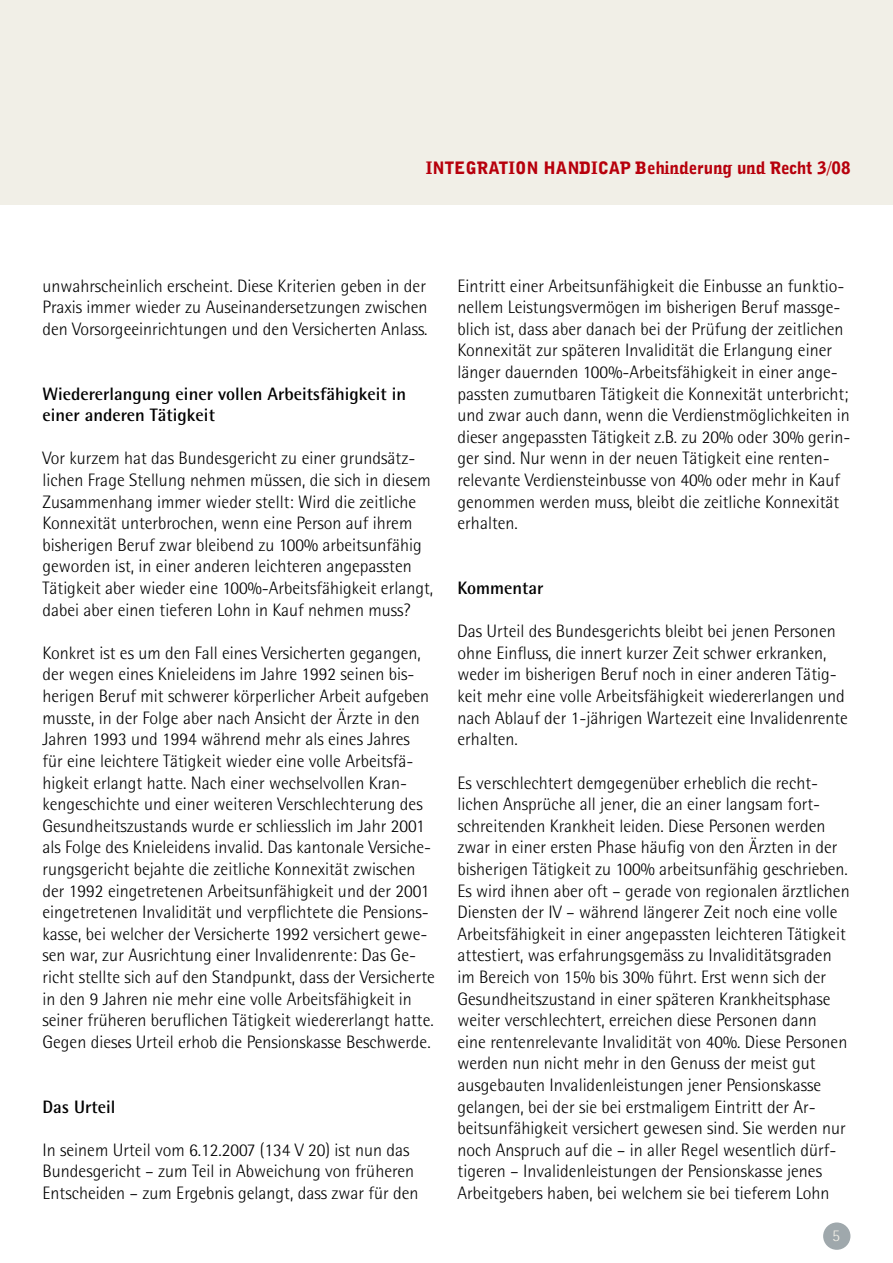
<style>
.page{position:relative;width:893px;height:1263px;background:#fff}
.page>*{position:absolute;margin:0;border:0;box-sizing:border-box;transform-origin:0 0}
.t1{font:300 18px/21.6px "Agfa Rotis Semisans";color:#000}
.t2{font:700 18px/21.6px "Agfa Rotis Semisans";color:#000}
.t3{font:900 17.1px "Avid Gothic";color:#b7000c}
</style>
<div class="page">
<div style="left:0;top:0;width:893px;height:205px;background:#f1efe7"></div>
<div style="left:823px;top:1222px;width:27px;height:28px;background:#9fa8ac;border-radius:50%"></div>
<p class="t3" style="left:426px;top:156px;width:426px">INTEGRATION HANDICAP Behinderung und Recht 3/08</p>
<p class="t1" style="left:43px;top:275px;width:386px;text-align:justify">unwahrscheinlich erscheint. Diese Kriterien geben in der Praxis immer wieder zu Auseinandersetzungen zwischen den Vorsorgeeinrichtungen und den Versicherten Anlass.</p>
<p class="t2" style="left:43px;top:382px;width:365px">Wiedererlangung einer vollen Arbeitsfähigkeit in einer anderen Tätigkeit</p>
<p class="t1" style="left:43px;top:448px;width:392px">Vor kurzem hat das Bundesgericht zu einer grundsätz&shy;lichen Frage Stellung nehmen müssen, die sich in diesem Zusammenhang immer wieder stellt: Wird die zeitliche Konnexität unterbrochen, wenn eine Person auf ihrem bisherigen Beruf zwar bleibend zu 1 00% arbeitsunfähig geworden ist, in einer anderen leichteren angepassten Tätigkeit aber wieder eine 1 00%-Arbeitsfähigkeit erlangt, dabei aber einen tieferen Lohn in Kauf nehmen muss?</p>
<p class="t1" style="left:43px;top:642px;width:394px">Konkret ist es um den Fall eines Versicherten gegangen, der wegen eines Knieleidens im Jahre 1 992 seinen bis&shy;herigen Beruf mit schwerer körperlicher Arbeit aufgeben musste, in der Folge aber nach Ansicht der Ärzte in den Jahren 1 993 und 1 994 während mehr als eines Jahres<br>für eine leichtere Tätigkeit wieder eine volle Arbeitsfä&shy;higkeit erlangt hatte. Nach einer wechselvollen Kran&shy;kengeschichte und einer weiteren Verschlechterung des Gesundheitszustands wurde er schliesslich im Jahr 2001 als Folge des Knieleidens invalid. Das kantonale Versiche&shy;rungsgericht bejahte die zeitliche Konnexität zwischen der 1 992 eingetretenen Arbeitsunfähigkeit und der 2001 eingetretenen Invalidität und verpflichtete die Pensions&shy;kasse, bei welcher der Versicherte 1 992 versichert gewe&shy;sen war, zur Ausrichtung einer Invalidenrente: Das Ge&shy;richt stellte sich auf den Standpunkt, dass der Versicherte in den 9 Jahren nie mehr eine volle Arbeitsfähigkeit in seiner früheren beruflichen Tätigkeit wiedererlangt hatte.<br>Gegen dieses Urteil erhob die Pensionskasse Beschwerde.</p>
<p class="t2" style="left:43px;top:1095px;width:75px">Das Urteil</p>
<p class="t1" style="left:43px;top:1139px;width:378px">In seinem Urteil vom 6.1 2.2007 (1 34 V 20) ist nun das<br>Bundesgericht – zum Teil in Abweichung von früheren<br>Entscheiden – zum Ergebnis gelangt, dass zwar für den</p>
<p class="t1" style="left:458px;top:275px;width:394px">Eintritt einer Arbeitsunfähigkeit die Einbusse an funktio&shy;nellem Leistungsvermögen im bisherigen Beruf massge&shy;blich ist, dass aber danach bei der Prüfung der zeitlichen Konnexität zur späteren Invalidität die Erlangung einer länger dauernden 1 00%-Arbeitsfähigkeit in einer ange&shy;passten zumutbaren Tätigkeit die Konnexität unterbricht; und zwar auch dann, wenn die Verdienstmöglichkeiten in dieser angepassten Tätigkeit z.B. zu 20% oder 30% gerin&shy;ger sind. Nur wenn in der neuen Tätigkeit eine renten&shy;relevante Verdiensteinbusse von 40% oder mehr in Kauf genommen werden muss, bleibt die zeitliche Konnexität erhalten.</p>
<p class="t2" style="left:458px;top:577px;width:88px">Kommentar</p>
<p class="t1" style="left:458px;top:620px;width:392px">Das Urteil des Bundesgerichts bleibt bei jenen Personen ohne Einfluss, die innert kurzer Zeit schwer erkranken, weder im bisherigen Beruf noch in einer anderen Tätig&shy;keit mehr eine volle Arbeitsfähigkeit wiedererlangen und nach Ablauf der 1 -jährigen Wartezeit eine Invalidenrente erhalten.</p>
<p class="t1" style="left:458px;top:772px;width:394px">Es verschlechtert demgegenüber erheblich die recht&shy;lichen Ansprüche all jener, die an einer langsam fort&shy;schreitenden Krankheit leiden. Diese Personen werden zwar in einer ersten Phase häufig von den Ärzten in der bisherigen Tätigkeit zu 1 00% arbeitsunfähig geschrieben.<br>Es wird ihnen aber oft – gerade von regionalen ärztlichen Diensten der IV – während längerer Zeit noch eine volle Arbeitsfähigkeit in einer angepassten leichteren Tätigkeit attestiert, was erfahrungsgemäss zu Invaliditätsgraden im Bereich von 1 5% bis 30% führt. Erst wenn sich der Gesundheitszustand in einer späteren Krankheitsphase weiter verschlechtert, erreichen diese Personen dann eine rentenrelevante Invalidität von 40%. Diese Personen werden nun nicht mehr in den Genuss der meist gut ausgebauten Invalidenleistungen jener Pensionskasse gelangen, bei der sie bei erstmaligem Eintritt der Ar&shy;beitsunfähigkeit versichert gewesen sind. Sie werden nur noch Anspruch auf die – in aller Regel wesentlich dürf&shy;tigeren – Invalidenleistungen der Pensionskasse jenes Arbeitgebers haben, bei welchem sie bei tieferem Lohn</p>
</div>
